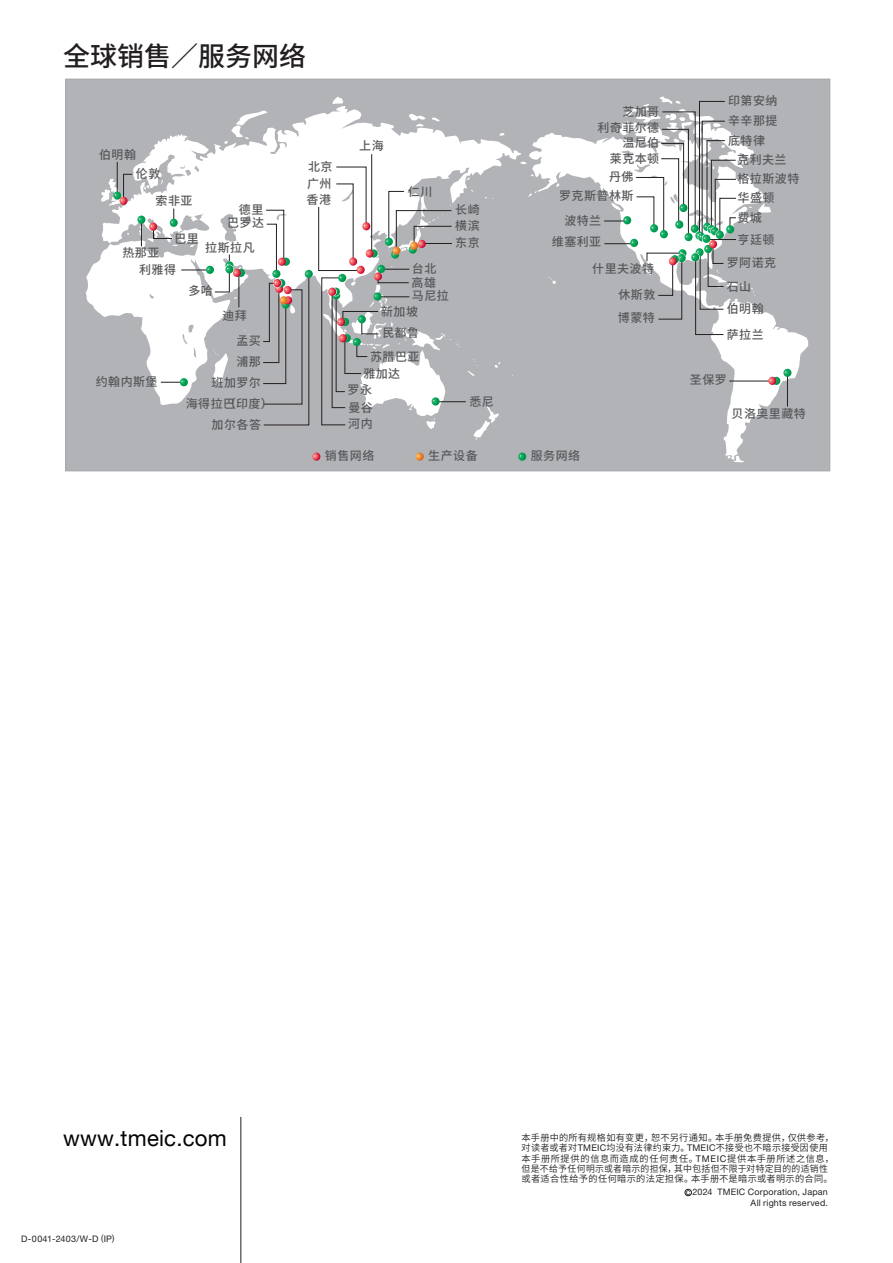
<style>
.page{position:relative;width:893px;height:1263px;background:#fff}
.page>*{position:absolute;margin:0;border:0;box-sizing:border-box;transform-origin:0 0}
.t1{font:500 27px "Noto Sans CJ Ksc";color:#231f20}
.t2{font:22.2px "Helvetica Neue";letter-spacing:.01em;color:#030303}
.t3{font:500 12px/20.9px "Noto Sans CJ Ksc";letter-spacing:.04em;color:#57585a}
.t4{font:600 9.3px/10.4px "Noto Sans CJ Ksc";letter-spacing:.035em;color:#231f20}
.t5{font:9px/10.4px "Helvetica Neue";letter-spacing:.025em;color:#231f20;text-align:right}
.s1{font-family:"Helvetica Neue";font-weight:400}
</style>
<div class="page">
<hr style="left:241px;top:1117px;width:1px;height:146px;background:#231f20">
<div style="left:66px;top:79px;width:764px;height:392px;background:#b2b3b7"></div>
<svg style="left:333px;top:97px;width:10px;height:7px"></svg>
<svg style="left:474px;top:406px;width:25px;height:33px"></svg>
<svg style="left:86px;top:106px;width:435px;height:299px"></svg>
<svg style="left:529px;top:132px;width:279px;height:324px"></svg>
<svg style="left:727px;top:456px;width:17px;height:6px"></svg>
<svg style="left:520px;top:162px;width:7px;height:2px"></svg>
<svg style="left:548px;top:277px;width:8px;height:7px"></svg>
<hr style="left:729px;top:381px;width:44px;height:1px;background:#231f20">
<hr style="left:435px;top:401px;width:31px;height:1px;background:#231f20">
<hr style="left:239px;top:275px;width:1px;height:32px;background:#231f20">
<svg style="left:161px;top:378px;width:27px;height:8px"></svg>
<hr style="left:371px;top:154px;width:1px;height:101px;background:#231f20">
<hr style="left:117px;top:162px;width:1px;height:34px;background:#231f20">
<svg style="left:312px;top:452px;width:8px;height:9px"></svg>
<svg style="left:518px;top:452px;width:8px;height:9px"></svg>
<svg style="left:416px;top:452px;width:8px;height:9px"></svg>
<hr style="left:787px;top:373px;width:1px;height:34px;background:#231f20">
<svg style="left:768px;top:369px;width:23px;height:16px"></svg>
<svg style="left:181px;top:255px;width:64px;height:44px;background:#dde3e0"></svg>
<svg style="left:601px;top:97px;width:170px;height:238px"></svg>
<svg style="left:263px;top:167px;width:197px;height:262px"></svg>
<svg style="left:101px;top:174px;width:77px;height:72px"></svg>
<div style="left:685px;top:1189px;width:7px;height:7px;border:1px solid #231f20;border-radius:50%"></div>
<p class="t1" style="left:63px;top:41px;width:244px">全球销售／服务网络</p>
<p class="t3" style="left:359px;top:136px;width:26px">上海</p>
<p class="t3" style="left:99px;top:145px;width:38px">伯明翰</p>
<p class="t3" style="left:308px;top:156px;width:26px">北京</p>
<p class="t3" style="left:136px;top:164px;width:26px">伦敦</p>
<p class="t3" style="left:307px;top:176px;width:26px;line-height:16.4px">广州香港</p>
<p class="t3" style="left:408px;top:181px;width:26px">仁川</p>
<p class="t3" style="left:156px;top:191px;width:38px">索非亚</p>
<p class="t3" style="left:227px;top:202px;width:38px;line-height:14px;text-align:right">德里巴罗达</p>
<p class="t3" style="left:205px;top:237px;width:51px">拉斯拉凡</p>
<p class="t3" style="left:188px;top:281px;width:26px">多哈</p>
<p class="t3" style="left:455px;top:199px;width:26px">长崎</p>
<p class="t3" style="left:455px;top:216px;width:26px">横滨</p>
<p class="t3" style="left:174px;top:228px;width:26px">巴里</p>
<p class="t3" style="left:455px;top:232px;width:26px">东京</p>
<p class="t3" style="left:122px;top:243px;width:38px">热那亚</p>
<p class="t3" style="left:139px;top:259px;width:38px">利雅得</p>
<p class="t3" style="left:412px;top:258px;width:26px">台北</p>
<p class="t3" style="left:412px;top:272px;width:26px">高雄</p>
<p class="t3" style="left:412px;top:286px;width:38px">马尼拉</p>
<p class="t3" style="left:222px;top:305px;width:26px">迪拜</p>
<p class="t3" style="left:236px;top:330px;width:26px">孟买</p>
<p class="t3" style="left:236px;top:351px;width:26px">浦那</p>
<p class="t3" style="left:96px;top:372px;width:63px">约翰内斯堡</p>
<p class="t3" style="left:212px;top:372px;width:51px">班加罗尔</p>
<p class="t3" style="left:212px;top:393px;width:63px;text-indent:-26px">海得拉巴（印度）加尔各答</p>
<p class="t3" style="left:381px;top:301px;width:38px">新加坡</p>
<p class="t3" style="left:382px;top:323px;width:38px">民都鲁</p>
<p class="t3" style="left:370px;top:346px;width:51px">苏腊巴亚</p>
<p class="t3" style="left:363px;top:363px;width:38px">雅加达</p>
<p class="t3" style="left:347px;top:380px;width:26px">罗永</p>
<p class="t3" style="left:348px;top:397px;width:26px">曼谷</p>
<p class="t3" style="left:348px;top:414px;width:26px">河内</p>
<p class="t3" style="left:469px;top:391px;width:26px">悉尼</p>
<p class="t3" style="left:597px;top:104px;width:63px;line-height:16.2px;text-align:right">芝加哥<br>利奇菲尔德</p>
<p class="t3" style="left:610px;top:148px;width:51px">莱克本顿</p>
<p class="t3" style="left:622px;top:133px;width:38px">温尼伯</p>
<p class="t3" style="left:559px;top:168px;width:76px;line-height:18.9px;text-align:right">丹佛<br>罗克斯普林斯</p>
<p class="t3" style="left:564px;top:211px;width:38px">波特兰</p>
<p class="t3" style="left:592px;top:258px;width:63px">什里夫波特</p>
<p class="t3" style="left:618px;top:308px;width:38px">博蒙特</p>
<p class="t3" style="left:552px;top:232px;width:51px">维塞利亚</p>
<p class="t3" style="left:618px;top:284px;width:38px">休斯敦</p>
<p class="t3" style="left:325px;top:446px;width:51px">销售网络</p>
<p class="t3" style="left:428px;top:446px;width:51px">生产设备</p>
<p class="t3" style="left:531px;top:446px;width:51px">服务网络</p>
<p class="t3" style="left:728px;top:91px;width:51px">印第安纳</p>
<p class="t3" style="left:728px;top:111px;width:51px">辛辛那提</p>
<p class="t3" style="left:728px;top:130px;width:38px">底特律</p>
<p class="t3" style="left:737px;top:150px;width:51px">克利夫兰</p>
<p class="t3" style="left:737px;top:188px;width:38px">华盛顿</p>
<p class="t3" style="left:737px;top:169px;width:63px">格拉斯波特</p>
<p class="t3" style="left:737px;top:207px;width:39px;line-height:21.8px">费城亨廷顿</p>
<p class="t3" style="left:727px;top:275px;width:38px;line-height:22.8px">石山伯明翰</p>
<p class="t3" style="left:727px;top:324px;width:38px">萨拉兰</p>
<p class="t3" style="left:727px;top:253px;width:51px">罗阿诺克</p>
<p class="t3" style="left:690px;top:370px;width:38px">圣保罗</p>
<p class="t3" style="left:731px;top:404px;width:76px">贝洛奥里藏特</p>
<p class="t2" style="left:63px;top:1122px;width:165px">www.tmeic.com</p>
<p class="t5" style="left:21px;top:1233px;width:95px">D-0041-2403/W-D (IP)</p>
<p class="t4" style="left:522px;top:1133px;width:314px">本手册中的所有规格如有变更，恕不另行通知。本手册免费提供，仅供参考，对读者或者对<span class="s1">TMEIC</span>均没有法律约束力。<span class="s1">TMEIC</span>不接受也不暗示接受因使用本手册所提供的信息而造成的任何责任。<span class="s1">TMEIC</span>提供本手册所述之信息，但是不给予任何明示或者暗示的担保，其中包括但不限于对特定目的的适销性或者适合性给予的任何暗示的法定担保。本手册不是暗示或者明示的合同。</p>
<p class="t5" style="left:686px;top:1187px;width:144px">c 2024 TMEIC Corporation, Japan<br>All rights reserved.</p>
</div>
